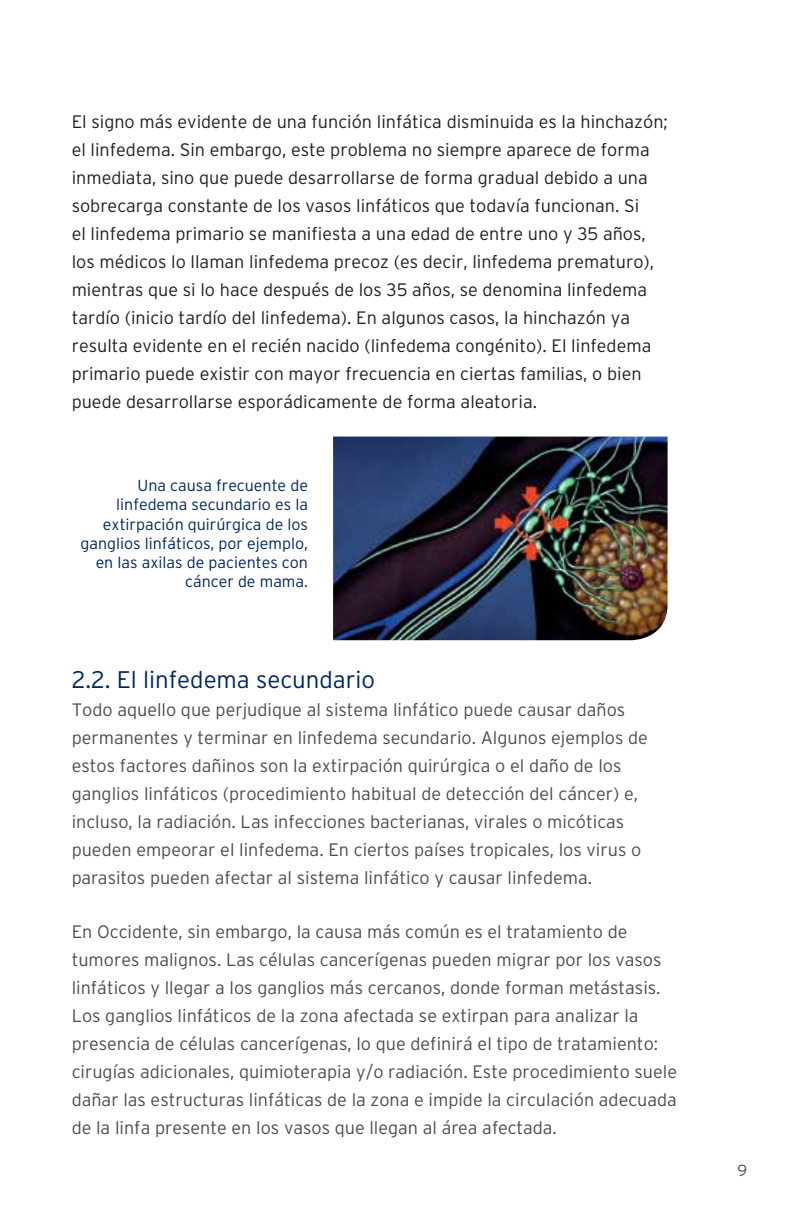
<style>
.page{position:relative;width:792px;height:1224px;background:#fff}
.page>*{position:absolute;margin:0;border:0;box-sizing:border-box;transform-origin:0 0}
.t1{font:300 24px "Interstate";color:#002561}
.t2{font:300 18px/28px "Interstate";color:#4d4d4f}
.t3{font:300 18px/28px "Interstate";color:#231f20}
.t4{font:300 16px/19.2px "Interstate";color:#002561;text-align:right}
.t5{font:300 16px "Interstate";color:#4d4d4f}
</style>
<div class="page">
<img style="left:333px;top:437px;width:335px;height:203px">
<p class="t3" style="left:72px;top:107px;width:598px">El signo más evidente de una función linfática disminuida es la hinchazón; el linfedema. Sin embargo, este problema no siempre aparece de forma inmediata, sino que puede desarrollarse de forma gradual debido a una sobrecarga constante de los vasos linfáticos que todavía funcionan. Si<br>el linfedema primario se manifiesta a una edad de entre uno y 35 años, los médicos lo llaman linfedema precoz (es decir, linfedema prematuro), mientras que si lo hace después de los 35 años, se denomina linfedema tardío (inicio tardío del linfedema). En algunos casos, la hinchazón ya resulta evidente en el recién nacido (linfedema congénito). El linfedema primario puede existir con mayor frecuencia en ciertas familias, o bien puede desarrollarse esporádicamente de forma aleatoria.</p>
<p class="t4" style="left:80px;top:476px;width:229px">Una causa frecuente de linfedema secundario es la extirpación quirúrgica de los ganglios linfáticos, por ejemplo, en las axilas de pacientes con cáncer de mama.</p>
<h1 class="t1" style="left:72px;top:666px;width:305px">2.2. El linfedema secundario</h1>
<p class="t2" style="left:72px;top:696px;width:578px">Todo aquello que perjudique al sistema linfático puede causar daños permanentes y terminar en linfedema secundario. Algunos ejemplos de estos factores dañinos son la extirpación quirúrgica o el daño de los ganglios linfáticos (procedimiento habitual de detección del cáncer) e, incluso, la radiación. Las infecciones bacterianas, virales o micóticas pueden empeorar el linfedema. En ciertos países tropicales, los virus o parasitos pueden afectar al sistema linfático y causar linfedema.</p>
<p class="t2" style="left:72px;top:918px;width:607px">En Occidente, sin embargo, la causa más común es el tratamiento de tumores malignos. Las células cancerígenas pueden migrar por los vasos linfáticos y llegar a los ganglios más cercanos, donde forman metástasis.<br>Los ganglios linfáticos de la zona afectada se extirpan para analizar la presencia de células cancerígenas, lo que definirá el tipo de tratamiento: cirugías adicionales, quimioterapia y/o radiación. Este procedimiento suele dañar las estructuras linfáticas de la zona e impide la circulación adecuada de la linfa presente en los vasos que llegan al área afectada.</p>
<p class="t5" style="left:737px;top:1161px;width:11px">9</p>
</div>
